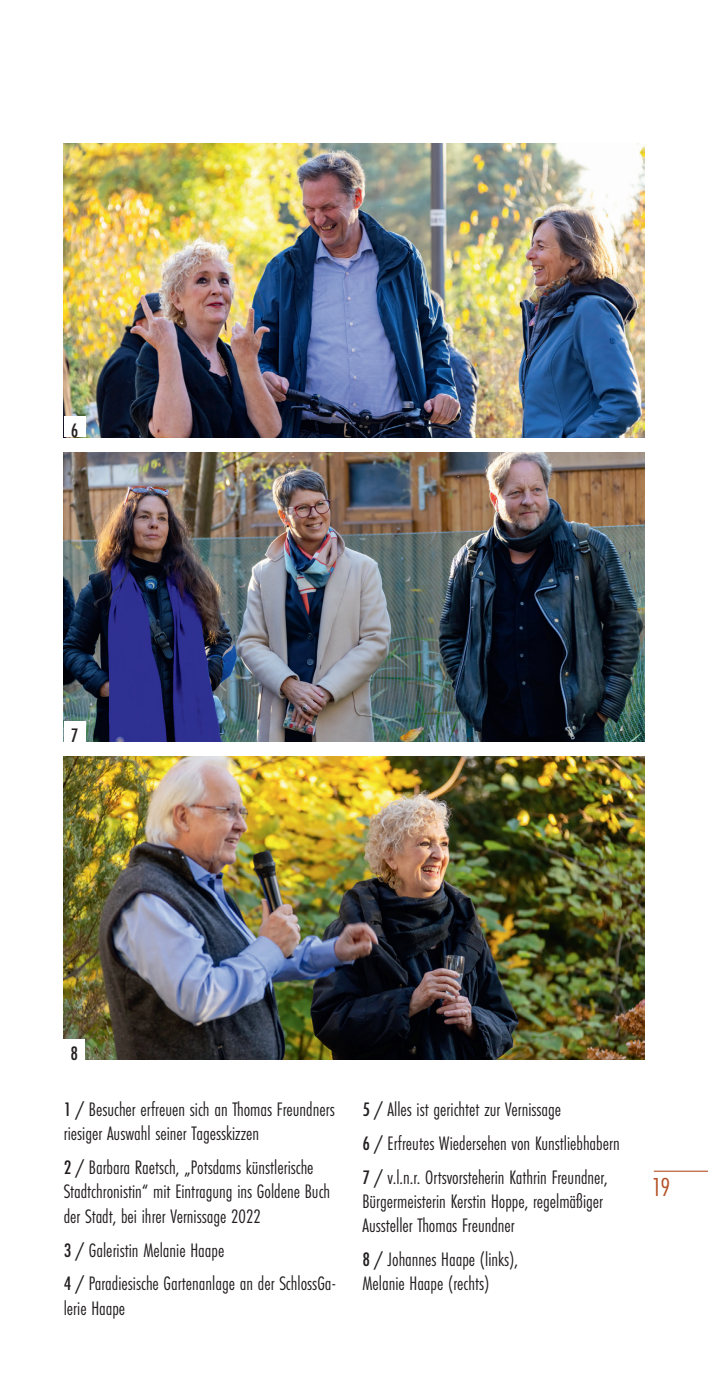
<style>
.page{position:relative;width:708px;height:1378px;background:#fff}
.page>*{position:absolute;margin:0;border:0;box-sizing:border-box;transform-origin:0 0}
.t1{font:27px "Futura PT Cond";color:#b55126}
.t2{font:20.25px/24.3px "Futura PT Cond";color:#231f20}
.t3{font:500 20.25px "Futura PT Cond";color:#231f20}
.s1{font-weight:500}
</style>
<div class="page">
<hr style="left:654px;top:1170px;width:54px;height:1px;background:#b55126">
<img style="left:64px;top:453px;width:580px;height:289px">
<img style="left:64px;top:144px;width:580px;height:293px">
<div style="left:64px;top:416px;width:21px;height:21px;background:#fff"></div>
<img style="left:64px;top:756px;width:580px;height:303px">
<div style="left:63px;top:1039px;width:22px;height:21px;background:#fff"></div>
<div style="left:64px;top:721px;width:21px;height:21px;background:#fff"></div>
<p class="t3" style="left:71px;top:418px;width:9px">6</p>
<p class="t3" style="left:71px;top:723px;width:9px">7</p>
<p class="t3" style="left:71px;top:1041px;width:9px">8</p>
<p class="t2" style="left:64px;top:1097px;width:273px"><span class="s1">1 /</span> Besucher erfreuen sich an Thomas Freundners riesiger Auswahl seiner Tagesskizzen</p>
<p class="t2" style="left:64px;top:1155px;width:268px"><span class="s1">2 /</span> Barbara Raetsch, „Potsdams künstlerische<br>Stadtchronistin“ mit Eintragung ins Goldene Buch der Stadt, bei ihrer Vernissage 2022</p>
<p class="t2" style="left:64px;top:1233px;width:274px;line-height:33.8px"><span class="s1">3 /</span> Galeristin Melanie Haape<br><span class="s1">4 /</span> Paradiesische Gartenanlage an der SchlossGa-</p>
<p class="t2" style="left:64px;top:1295px;width:63px">lerie Haape</p>
<p class="t2" style="left:362px;top:1092px;width:259px;line-height:33.8px"><span class="s1">5 /</span> Alles ist gerichtet zur Vernissage<br><span class="s1">6 /</span> Erfreutes Wiedersehen von Kunstliebhabern<br><span class="s1">7 /</span> v.l.n.r. Ortsvorsteherin Kathrin Freundner,</p>
<p class="t2" style="left:362px;top:1189px;width:242px">Bürgermeisterin Kerstin Hoppe, regelmäßiger<br>Aussteller Thomas Freundner</p>
<p class="t2" style="left:362px;top:1247px;width:157px"><span class="s1">8 /</span> Johannes Haape (links),<br>Melanie Haape (rechts)</p>
<h1 class="t1" style="left:652px;top:1171px;width:20px">19</h1>
</div>
